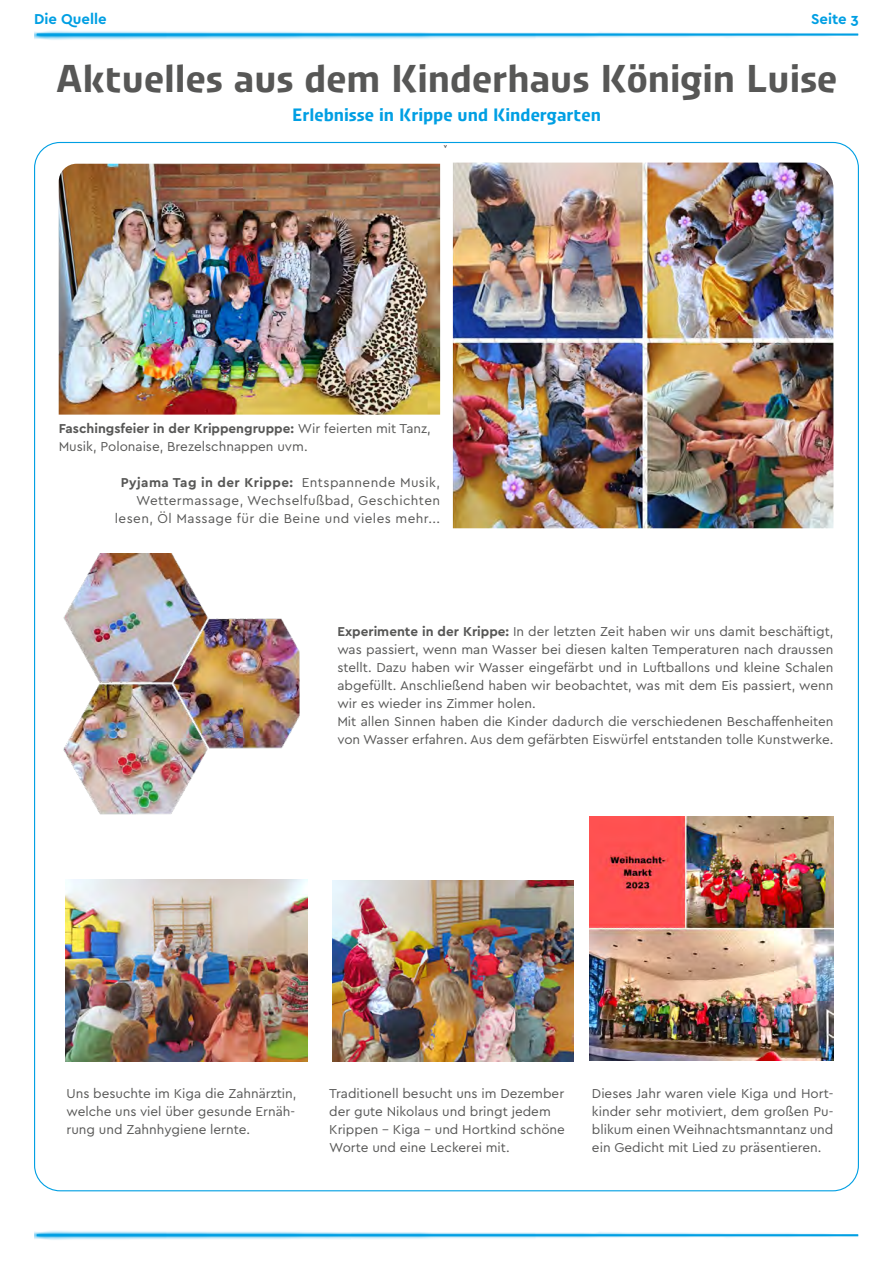
<style>
.page{position:relative;width:893px;height:1263px;background:#fff}
.page>*{position:absolute;margin:0;border:0;box-sizing:border-box;transform-origin:0 0}
.t1{font:700 39px "Urby";color:#575756}
.t2{font:700 18px "Urby";color:#009fe3}
.t3{font:700 15px "Cera";color:#009fe3}
.t4{font:13.5px/18px "Cera PRO";color:#575756}
.t5{font:13.5px/18px "Cera";letter-spacing:.03em;color:#575756;text-align:right}
.t6{font:700 6px "Cera PRO";color:#575756}
.s1{font-weight:700}
</style>
<div class="page">
<img style="left:65px;top:879px;width:243px;height:182px">
<img style="left:59px;top:164px;width:381px;height:251px">
<img style="left:63px;top:554px;width:237px;height:261px">
<img style="left:332px;top:880px;width:242px;height:181px">
<img style="left:589px;top:816px;width:244px;height:244px">
<img style="left:453px;top:163px;width:380px;height:365px">
<img style="left:34px;top:1230px;width:825px;height:10px">
<img style="left:34px;top:30px;width:825px;height:10px">
<p class="t3" style="left:34px;top:9px;width:74px">Die Quelle</p>
<p class="t3" style="left:811px;top:9px;width:49px">Seite 3</p>
<h1 class="t1" style="left:56px;top:51px;width:783px">Aktuelles aus dem Kinderhaus Königin Luise</h1>
<h2 class="t2" style="left:292px;top:101px;width:310px">Erlebnisse in Krippe und Kindergarten</h2>
<p class="t6" style="left:444px;top:142px;width:5px">v</p>
<p class="t4" style="left:59px;top:418px;width:374px"><span class="s1">Faschingsfeier in der Krippengruppe:</span> Wir feierten mit Tanz,<br>Musik, Polonaise, Brezelschnappen uvm.</p>
<p class="t5" style="left:115px;top:472px;width:327px"><span class="s1">Pyjama Tag in der Krippe:</span> Entspannende Musik,<br>Wettermassage, Wechselfußbad, Geschichten lesen, Öl Massage für die Beine und vieles mehr...</p>
<p class="t4" style="left:337px;top:622px;width:498px"><span class="s1">Experimente in der Krippe:</span> In der letzten Zeit haben wir uns damit beschäftigt, was passiert, wenn man Wasser bei diesen kalten Temperaturen nach draussen stellt. Dazu haben wir Wasser eingefärbt und in Luftballons und kleine Schalen abgefüllt. Anschließend haben wir beobachtet, was mit dem Eis passiert, wenn wir es wieder ins Zimmer holen.<br>Mit allen Sinnen haben die Kinder dadurch die verschiedenen Beschaffenheiten von Wasser erfahren. Aus dem gefärbten Eiswürfel entstanden tolle Kunstwerke.</p>
<p class="t4" style="left:66px;top:1084px;width:232px;text-align:justify">Uns besuchte im Kiga die Zahnärztin, welche uns viel über gesunde Ernäh&shy;rung und Zahnhygiene lernte.</p>
<p class="t4" style="left:329px;top:1084px;width:237px">Traditionell besucht uns im Dezember der gute Nikolaus und bringt jedem Krippen – Kiga – und Hortkind schöne Worte und eine Leckerei mit.</p>
<p class="t4" style="left:592px;top:1084px;width:243px;text-align:justify">Dieses Jahr waren viele Kiga und Hort&shy;kinder sehr motiviert, dem großen Pu&shy;blikum einen Weihnachtsmanntanz und ein Gedicht mit Lied zu präsentieren.</p>
</div>
